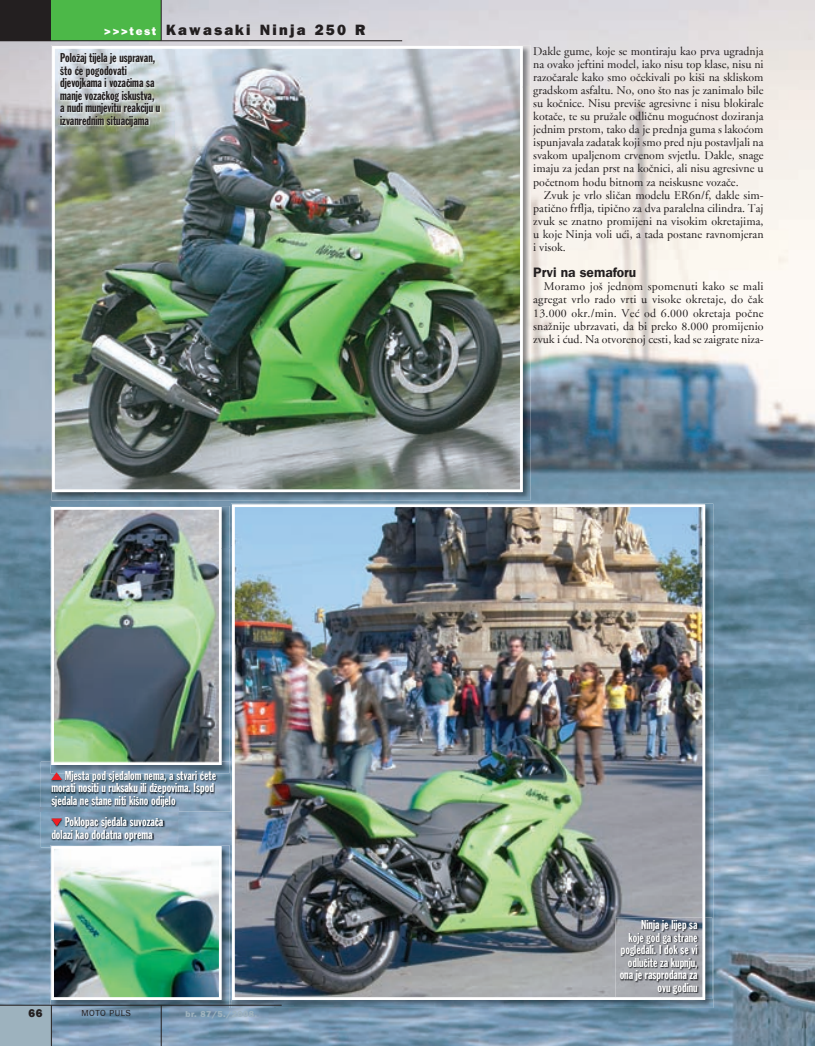
<style>
.page{position:relative;width:815px;height:1046px;background:#fff}
.page>*{position:absolute;margin:0;border:0;box-sizing:border-box;transform-origin:0 0}
.t1{font:800 15px "Franklin Gothic";letter-spacing:.15em;color:#231f20}
.t2{font:13.75px "Franklin Gothic Demi";color:#231f20}
.t3{font:12.5px/12.5px "Franklin Gothic Extra Cond";color:#fff}
.t4{font:12.5px/12.5px "Franklin Gothic Extra Cond";color:#231f20}
.t5{font:11.88px/13.1px "Adobe Garamond";color:#231f20;text-align:justify}
.t6{font:800 11.25px "Franklin Gothic";color:#231f20}
.t7{font:800 8.75px "Franklin Gothic";letter-spacing:.05em;color:#9db2be}
.t8{font:8.75px "Franklin Gothic";letter-spacing:.05em;color:#231f20}
.s1{font-size:11.25px;color:#fff}
.s2{font-style:inherit}
</style>
<div class="page">
<img style="left:0;top:0;width:815px;height:1045px">
<img style="left:231px;top:503px;width:482px;height:42px">
<img style="left:231px;top:545px;width:44px;height:462px">
<img style="left:670px;top:545px;width:43px;height:462px">
<img style="left:275px;top:999px;width:395px;height:8px">
<img style="left:232px;top:504px;width:473px;height:495px">
<img style="left:51px;top:45px;width:480px;height:41px">
<img style="left:51px;top:86px;width:43px;height:414px">
<img style="left:488px;top:86px;width:43px;height:414px">
<img style="left:94px;top:492px;width:394px;height:8px">
<img style="left:52px;top:46px;width:471px;height:446px">
<img style="left:50px;top:506px;width:180px;height:42px">
<img style="left:50px;top:548px;width:1px;height:213px">
<img style="left:221px;top:548px;width:9px;height:213px">
<img style="left:51px;top:507px;width:170px;height:254px">
<img style="left:50px;top:845px;width:180px;height:162px">
<img style="left:51px;top:846px;width:170px;height:153px">
<img style="left:660px;top:917px;width:52px;height:81px">
<img style="left:615px;top:917px;width:88px;height:80px">
<img style="left:615px;top:996px;width:45px;height:2px">
<img style="left:59px;top:51px;width:116px;height:92px">
<img style="left:41px;top:761px;width:190px;height:50px">
<img style="left:50px;top:761px;width:180px;height:12px">
<img style="left:51px;top:761px;width:170px;height:3px">
<svg style="left:51px;top:772px;width:11px;height:7px"></svg>
<img style="left:41px;top:807px;width:137px;height:40px">
<img style="left:50px;top:845px;width:128px;height:2px">
<svg style="left:51px;top:818px;width:11px;height:8px"></svg>
<div style="left:0;top:1005px;width:51px;height:40px;background:#9db2be"></div>
<div style="left:0;top:0;width:51px;height:41px;background:#231f20"></div>
<div style="left:51px;top:0;width:110px;height:41px;background:#4cb848"></div>
<hr style="left:0;top:41px;width:402px;height:1px;background:#231f20">
<hr style="left:161px;top:0;width:1px;height:41px;background:#231f20">
<hr style="left:51px;top:1005px;width:1px;height:40px;background:#231f20">
<hr style="left:161px;top:1005px;width:1px;height:40px;background:#231f20">
<hr style="left:0;top:1004px;width:282px;height:1px;background:#231f20">
<p class="t1" style="left:104px;top:24px;width:263px"><span class="s1">&gt;&gt;&gt;test</span> Kawasaki Ninja 250 R</p>
<p class="t4" style="left:60px;top:53px;width:102px">Položaj tijela je uspravan, što će pogodovati djevojkama i vozačima sa manje vozačkog iskustva, a nudi munjevitu reakciju u izvanrednim situacijama</p>
<p class="t5" style="left:533px;top:45px;width:232px">Dakle gume, koje se montiraju kao prva ugradnja na ovako jeftini model, iako nisu top klase, nisu ni razočarale kako smo očekivali po kiši na skliskom gradskom asfaltu. No, ono što nas je zanimalo bile su kočnice. Nisu previše agresivne i nisu blokirale kotače, te su pružale odličnu mogućnost doziranja jednim prstom, tako da je prednja guma s lakoćom ispunjavala zadatak koji smo pred nju postavljali na svakom upaljenom crvenom svjetlu. Dakle, snage imaju za jedan prst na kočnici, ali nisu agresivne u početnom hodu bitnom za neiskusne vozače.</p>
<p class="t5" style="left:533px;top:189px;width:232px;text-indent:11px">Zvuk je vrlo sličan modelu ER6n/f, dakle sim&shy;patično frflja, tipično za dva paralelna cilindra. Taj zvuk se znatno promijeni na visokim okretajima, u koje Ninja voli ući, a tada postane ravnomjeran i visok.</p>
<p class="t2" style="left:533px;top:267px;width:105px">Prvi na semaforu</p>
<p class="t5" style="left:533px;top:281px;width:232px;text-indent:11px">Moramo još jednom spomenuti kako se mali agregat vrlo rado vrti u visoke okretaje, do čak 13.000 okr./min. Već od 6.000 okretaja počne snažnije ubrzavati, da bi preko 8.000 promijenio zvuk i ćud. Na otvorenoj cesti, kad se zaigrate niza-</p>
<p class="t3" style="left:51px;top:770px;width:166px;text-indent:13px">Mjesta pod sjedalom nema, a stvari ćete morati nositi u ruksaku ili džepovima. Ispod sjedala ne stane niti kišno odijelo</p>
<p class="t3" style="left:51px;top:816px;width:113px;text-indent:13px">Poklopac sjedala suvozača dolazi kao dodatna oprema</p>
<p class="t6" style="left:28px;top:1008px;width:16px">66</p>
<p class="t8" style="left:82px;top:1010px;width:51px">MOTO PULS</p>
<p class="t7" style="left:186px;top:1010px;width:73px">br. <span class="s2">87/5.</span>/2008.</p>
<p class="t3" style="left:620px;top:919px;width:79px;text-align:right">Ninja je lijep sa<br>koje god ga strane pogledali. I dok se vi odlučite za kupnju, ona je rasprodana za ovu godinu</p>
</div>
